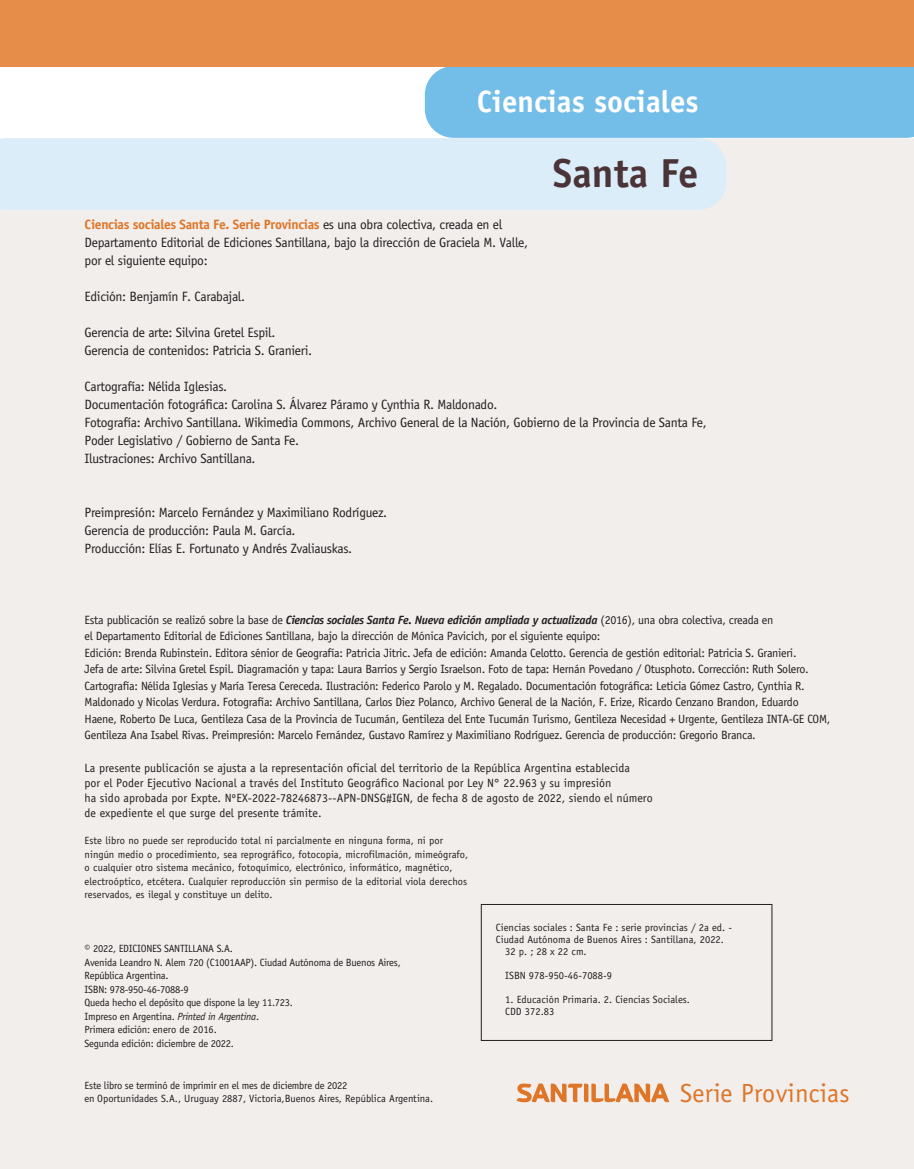
<style>
.page{position:relative;width:914px;height:1169px;background:#fff}
.page>*{position:absolute;margin:0;border:0;box-sizing:border-box;transform-origin:0 0}
.t1{font:700 40.5px "Officina Sans Std";color:#4b3437}
.t2{font:700 30.9px "Officina Sans Std";color:#fff}
.t3{font:26.25px "Officina Sans Std";letter-spacing:.01em;color:#df7527}
.t4{font:13.5px/18px "Officina Sans Std";letter-spacing:-.025em;color:#231f20}
.t5{font:12px/16.5px "Officina Sans Std";letter-spacing:-.025em;color:#231f20}
.t6{font:12px/15px "Officina Sans Std";color:#231f20}
.t7{font:10.5px/13.5px "Officina Sans Std";color:#231f20}
.t8{font:10.5px/13.5px "Officina Sans Std";letter-spacing:-.025em;color:#231f20}
.t9{font:10.5px/13.5px "Officina Sans Std";letter-spacing:-.02em;color:#231f20}
.s1{font-weight:700;color:#df7527}
.s2{font-weight:700;font-style:italic}
.s3{font-style:italic}
</style>
<div class="page">
<div style="left:0;top:139px;width:914px;height:1030px;background:#f1eeec"></div>
<div style="left:0;top:138px;width:726px;height:72px;background:#daedf9"></div>
<div style="left:425px;top:67px;width:489px;height:71px;background:#73bde9"></div>
<div style="left:0;top:0;width:914px;height:67px;background:#e68d4a"></div>
<svg style="left:516px;top:1080px;width:153px;height:26px;background:#eac0a1"></svg>
<div style="left:481px;top:904px;width:291px;height:136px;border:1px solid #231f20"></div>
<svg style="left:911px;top:1165px;width:3px;height:4px"></svg>
<h2 class="t2" style="left:477px;top:83px;width:223px">Ciencias sociales</h2>
<h1 class="t1" style="left:553px;top:148px;width:147px">Santa Fe</h1>
<p class="t4" style="left:85px;top:215px;width:445px"><span class="s1">Ciencias sociales Santa Fe. Serie Provincias</span> es una obra colectiva, creada en el<br>Departamento Editorial de Ediciones Santillana, bajo la dirección de Graciela M. Valle, por el siguiente equipo:</p>
<p class="t4" style="left:85px;top:287px;width:162px">Edición: Benjamín F. Carabajal.</p>
<p class="t4" style="left:85px;top:323px;width:229px">Gerencia de arte: Silvina Gretel Espil.<br>Gerencia de contenidos: Patricia S. Granieri.</p>
<p class="t4" style="left:85px;top:377px;width:623px">Cartografía: Nélida Iglesias.<br>Documentación fotográfica: Carolina S. Álvarez Páramo y Cynthia R. Maldonado.<br>Fotografía: Archivo Santillana. Wikimedia Commons, Archivo General de la Nación, Gobierno de la Provincia de Santa Fe, Poder Legislativo / Gobierno de Santa Fe.<br>Ilustraciones: Archivo Santillana.</p>
<p class="t4" style="left:85px;top:503px;width:304px">Preimpresión: Marcelo Fernández y Maximiliano Rodríguez.<br>Gerencia de producción: Paula M. García.<br>Producción: Elías E. Fortunato y Andrés Zvaliauskas.</p>
<p class="t5" style="left:85px;top:611px;width:747px">Esta publicación se realizó sobre la base de <span class="s2">Ciencias sociales Santa Fe. Nueva edición ampliada y actualizada</span> (2016), una obra colectiva, creada en<br>el Departamento Editorial de Ediciones Santillana, bajo la dirección de Mónica Pavicich, por el siguiente equipo:<br>Edición: Brenda Rubinstein. Editora sénior de Geografía: Patricia Jitric. Jefa de edición: Amanda Celotto. Gerencia de gestión editorial: Patricia S. Granieri.<br>Jefa de arte: Silvina Gretel Espil. Diagramación y tapa: Laura Barrios y Sergio Israelson. Foto de tapa: Hernán Povedano / Otusphoto. Corrección: Ruth Solero.<br>Cartografía: Nélida Iglesias y María Teresa Cereceda. Ilustración: Federico Parolo y M. Regalado. Documentación fotográfica: Leticia Gómez Castro, Cynthia R.<br>Maldonado y Nicolas Verdura. Fotografía: Archivo Santillana, Carlos Diez Polanco, Archivo General de la Nación, F. Erize, Ricardo Cenzano Brandon, Eduardo Haene, Roberto De Luca, Gentileza Casa de la Provincia de Tucumán, Gentileza del Ente Tucumán Turismo, Gentileza Necesidad + Urgente, Gentileza INTA-GE COM, Gentileza Ana Isabel Rivas. Preimpresión: Marcelo Fernández, Gustavo Ramírez y Maximiliano Rodríguez. Gerencia de producción: Gregorio Branca.</p>
<p class="t6" style="left:85px;top:760px;width:569px">La presente publicación se ajusta a la representación oficial del territorio de la República Argentina establecida<br>por el Poder Ejecutivo Nacional a través del Instituto Geográfico Nacional por Ley N° 22.963 y su impresión<br>ha sido aprobada por Expte. NºEX-2022-78246873--APN-DNSG#IGN, de fecha 8 de agosto de 2022, siendo el número de expediente el que surge del presente trámite.</p>
<p class="t7" style="left:85px;top:834px;width:385px">Este libro no puede ser reproducido total ni parcialmente en ninguna forma, ni por ningún medio o procedimiento, sea reprográfico, fotocopia, microfilmación, mimeógrafo, o cualquier otro sistema mecánico, fotoquímico, electrónico, informático, magnético, electroóptico, etcétera. Cualquier reproducción sin permiso de la editorial viola derechos reservados, es ilegal y constituye un delito.</p>
<p class="t8" style="left:85px;top:942px;width:318px">© 2022, EDICIONES SANTILLANA S.A.<br>Avenida Leandro N. Alem 720 (C1001AAP). Ciudad Autónoma de Buenos Aires, República Argentina.<br>ISBN: 978-950-46-7088-9<br>Queda hecho el depósito que dispone la ley 11.723.<br>Impreso en Argentina. <span class="s3">Printed in Argentina</span>.<br>Primera edición: enero de 2016.<br>Segunda edición: diciembre de 2022.</p>
<p class="t9" style="left:85px;top:1078px;width:350px">Este libro se terminó de imprimir en el mes de diciembre de 2022<br>en Oportunidades S.A., Uruguay 2887, Victoria,Buenos Aires, República Argentina.</p>
<p class="t7" style="left:496px;top:921px;width:238px">Ciencias sociales : Santa Fe : serie provincias / 2a ed. -</p>
<p class="t7" style="left:496px;top:933px;width:229px">Ciudad Autónoma de Buenos Aires : Santillana, 2022.</p>
<p class="t7" style="left:505px;top:945px;width:83px">32 p. ; 28 x 22 cm.</p>
<p class="t7" style="left:505px;top:969px;width:108px">ISBN 978-950-46-7088-9</p>
<p class="t7" style="left:505px;top:993px;width:186px;line-height:12px">1. Educación Primaria. 2. Ciencias Sociales.<br>CDD 372.83</p>
<h3 class="t3" style="left:680px;top:1078px;width:171px">Serie Provincias</h3>
</div>
